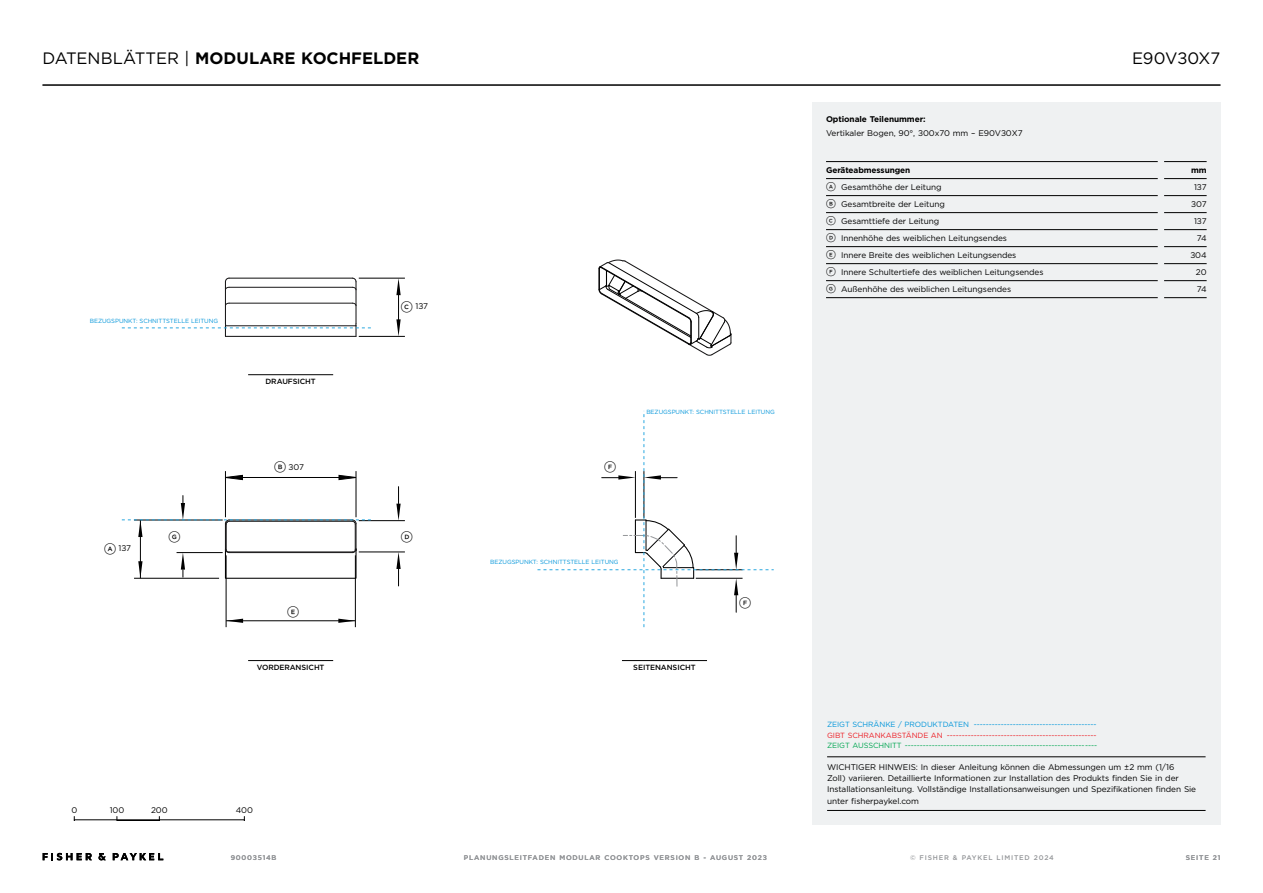
<style>
.page{position:relative;width:1263px;height:893px;background:#fff}
.page>*{position:absolute;margin:0;border:0;box-sizing:border-box;transform-origin:0 0}
.t1{font:700 16.5px "Gotham";color:#000}
.t2{font:16.5px "Gotham";color:#000}
.t3{font:500 12px "Gotham FP Nos";color:#000}
.t4{font:8.25px/11.2px "Gotham";letter-spacing:-.01em;color:#000}
.t5{font:700 8.25px "Gotham";letter-spacing:-.01em;color:#000}
.t6{font:7.5px "Gotham";letter-spacing:-.01em;color:#00a651}
.t7{font:7.5px "Gotham";letter-spacing:-.01em;color:#ed1d24}
.t8{font:7.5px "Gotham";letter-spacing:-.01em;color:#0095da}
.t9{font:500 7.5px "Gotham";letter-spacing:-.01em;color:#000}
.t10{font:500 6.75px "Gotham";letter-spacing:.115em;color:#939598}
.t11{font:6px "Gotham";letter-spacing:-.01em;color:#0095da}
.s1{font-weight:400}
.s2{font-family:"Gotham FP Nos";font-weight:500;font-size:12px}
.s3{font-family:"Gotham FP Nos";font-weight:500;font-size:9.75px}
</style>
<div class="page">
<hr style="left:43px;top:85px;width:1177px;height:1px;background:#000">
<svg style="left:43px;top:853px;width:49px;height:7px"></svg>
<svg style="left:98px;top:853px;width:8px;height:7px"></svg>
<svg style="left:113px;top:853px;width:50px;height:7px"></svg>
<div style="left:812px;top:102px;width:408px;height:723px;background:#eff1f2"></div>
<hr style="left:827px;top:756px;width:378px;height:1px;background:#000">
<hr style="left:827px;top:810px;width:378px;height:1px;background:#000">
<svg style="left:396px;top:279px;width:5px;height:16px"></svg>
<svg style="left:396px;top:319px;width:5px;height:17px"></svg>
<hr style="left:359px;top:336px;width:46px;height:1px;background:#010101">
<hr style="left:359px;top:278px;width:46px;height:1px;background:#010101">
<hr style="left:398px;top:287px;width:1px;height:38px;background:#010101">
<hr style="left:359px;top:552px;width:46px;height:1px;background:#010101">
<hr style="left:359px;top:520px;width:46px;height:1px;background:#010101">
<svg style="left:227px;top:619px;width:16px;height:4px"></svg>
<svg style="left:338px;top:619px;width:17px;height:4px"></svg>
<hr style="left:226px;top:620px;width:129px;height:1px;background:#010101">
<hr style="left:226px;top:555px;width:1px;height:72px;background:#010101">
<hr style="left:355px;top:555px;width:1px;height:72px;background:#010101">
<svg style="left:226px;top:475px;width:17px;height:5px"></svg>
<svg style="left:338px;top:475px;width:18px;height:5px"></svg>
<hr style="left:225px;top:471px;width:1px;height:46px;background:#010101">
<hr style="left:356px;top:471px;width:1px;height:46px;background:#010101">
<hr style="left:225px;top:477px;width:131px;height:1px;background:#010101">
<svg style="left:396px;top:487px;width:5px;height:34px"></svg>
<svg style="left:396px;top:552px;width:5px;height:34px"></svg>
<hr style="left:225px;top:282px;width:1px;height:42px;background:#191819">
<hr style="left:225px;top:336px;width:131px;height:1px;background:#191819">
<hr style="left:229px;top:303px;width:123px;height:1px;background:#191819">
<hr style="left:229px;top:287px;width:123px;height:1px;background:#191819">
<hr style="left:229px;top:278px;width:123px;height:1px;background:#191819">
<hr style="left:355px;top:282px;width:1px;height:42px;background:#191819">
<svg style="left:351px;top:277px;width:6px;height:13px"></svg>
<svg style="left:224px;top:277px;width:6px;height:13px"></svg>
<svg style="left:598px;top:259px;width:134px;height:97px"></svg>
<svg style="left:537px;top:411px;width:237px;height:216px"></svg>
<svg style="left:122px;top:323px;width:251px;height:13px"></svg>
<svg style="left:122px;top:496px;width:251px;height:83px"></svg>
<hr style="left:622px;top:660px;width:85px;height:1px;background:#000">
<hr style="left:248px;top:660px;width:85px;height:1px;background:#000">
<hr style="left:248px;top:374px;width:85px;height:1px;background:#000">
<hr style="left:826px;top:178px;width:332px;height:1px;background:#000">
<hr style="left:1164px;top:178px;width:42px;height:1px;background:#000">
<hr style="left:826px;top:195px;width:332px;height:1px;background:#000">
<hr style="left:1164px;top:195px;width:42px;height:1px;background:#000">
<hr style="left:826px;top:212px;width:332px;height:1px;background:#000">
<hr style="left:1164px;top:212px;width:42px;height:1px;background:#000">
<hr style="left:826px;top:229px;width:332px;height:1px;background:#000">
<hr style="left:826px;top:246px;width:332px;height:1px;background:#000">
<hr style="left:826px;top:263px;width:332px;height:1px;background:#000">
<hr style="left:826px;top:280px;width:332px;height:1px;background:#000">
<hr style="left:826px;top:297px;width:332px;height:1px;background:#000">
<hr style="left:1164px;top:229px;width:42px;height:1px;background:#000">
<hr style="left:1164px;top:246px;width:42px;height:1px;background:#000">
<hr style="left:1164px;top:263px;width:42px;height:1px;background:#000">
<hr style="left:1164px;top:280px;width:42px;height:1px;background:#000">
<hr style="left:1164px;top:297px;width:42px;height:1px;background:#000">
<hr style="left:826px;top:161px;width:332px;height:1px;background:#000">
<hr style="left:1164px;top:161px;width:42px;height:1px;background:#000">
<h1 class="t1" style="left:43px;top:47px;width:378px"><span class="s1">DATENBLÄTTER |</span> MODULARE KOCHFELDER</h1>
<h1 class="t2" style="left:1132px;top:47px;width:90px">E90V30X7</h1>
<p class="t11" style="left:90px;top:317px;width:130px">BEZUGSPUNKT: SCHNITTSTELLE LEITUNG</p>
<p class="t9" style="left:265px;top:376px;width:52px">DRAUFSICHT</p>
<p class="t4" style="left:274px;top:461px;width:31px"><span class="s2">B</span> 307</p>
<h2 class="t3" style="left:401px;top:301px;width:14px">C</h2>
<p class="t4" style="left:415px;top:300px;width:14px">137</p>
<p class="t4" style="left:104px;top:543px;width:29px"><span class="s2">A</span> 137</p>
<h2 class="t3" style="left:168px;top:531px;width:14px">G</h2>
<h2 class="t3" style="left:401px;top:531px;width:14px">D</h2>
<h2 class="t3" style="left:287px;top:607px;width:14px">E</h2>
<h2 class="t3" style="left:604px;top:461px;width:14px">F</h2>
<p class="t11" style="left:646px;top:408px;width:130px">BEZUGSPUNKT: SCHNITTSTELLE LEITUNG</p>
<p class="t11" style="left:490px;top:558px;width:130px">BEZUGSPUNKT: SCHNITTSTELLE LEITUNG</p>
<h2 class="t3" style="left:739px;top:597px;width:14px">F</h2>
<p class="t9" style="left:257px;top:662px;width:69px">VORDERANSICHT</p>
<p class="t9" style="left:633px;top:662px;width:64px">SEITENANSICHT</p>
<p class="t4" style="left:71px;top:805px;width:7px">0</p>
<p class="t4" style="left:110px;top:805px;width:16px">100</p>
<p class="t4" style="left:151px;top:805px;width:18px">200</p>
<p class="t4" style="left:236px;top:805px;width:19px">400</p>
<p class="t5" style="left:826px;top:114px;width:101px">Optionale Teilenummer:</p>
<p class="t4" style="left:826px;top:127px;width:198px">Vertikaler Bogen, 90°, 300x70 mm – E90V30X7</p>
<p class="t5" style="left:826px;top:165px;width:86px">Geräteabmessungen</p>
<p class="t5" style="left:1191px;top:165px;width:17px">mm</p>
<p class="t4" style="left:826px;top:181px;width:117px"><span class="s3">A</span> Gesamthöhe der Leitung</p>
<p class="t4" style="left:1194px;top:182px;width:14px">137</p>
<p class="t4" style="left:826px;top:198px;width:120px"><span class="s3">B</span> Gesamtbreite der Leitung</p>
<p class="t4" style="left:1191px;top:199px;width:17px">307</p>
<p class="t4" style="left:826px;top:215px;width:115px"><span class="s3">C</span> Gesamttiefe der Leitung</p>
<p class="t4" style="left:1194px;top:216px;width:14px">137</p>
<p class="t4" style="left:826px;top:232px;width:182px"><span class="s3">D</span> Innenhöhe des weiblichen Leitungsendes</p>
<p class="t4" style="left:1197px;top:233px;width:11px">74</p>
<p class="t4" style="left:826px;top:249px;width:192px"><span class="s3">E</span> Innere Breite des weiblichen Leitungsendes</p>
<p class="t4" style="left:1190px;top:250px;width:18px">304</p>
<p class="t4" style="left:826px;top:266px;width:219px"><span class="s3">F</span> Innere Schultertiefe des weiblichen Leitungsendes</p>
<p class="t4" style="left:1196px;top:267px;width:12px">20</p>
<p class="t4" style="left:826px;top:283px;width:186px"><span class="s3">G</span> Außenhöhe des weiblichen Leitungsendes</p>
<p class="t4" style="left:1197px;top:284px;width:11px">74</p>
<p class="t8" style="left:827px;top:720px;width:271px">ZEIGT SCHRÄNKE / PRODUKTDATEN -----------------------------------------</p>
<p class="t7" style="left:827px;top:730px;width:271px">GIBT SCHRANKABSTÄNDE AN --------------------------------------------------</p>
<p class="t6" style="left:827px;top:741px;width:271px">ZEIGT AUSSCHNITT ----------------------------------------------------------------</p>
<p class="t4" style="left:827px;top:761px;width:371px">WICHTIGER HINWEIS: In dieser Anleitung können die Abmessungen um ±2 mm (1/16<br>Zoll) variieren. Detaillierte Informationen zur Installation des Produkts finden Sie in der Installationsanleitung. Vollständige Installationsanweisungen und Spezifikationen finden Sie unter fisherpaykel.com</p>
<p class="t10" style="left:231px;top:854px;width:47px">90003514B</p>
<p class="t10" style="left:464px;top:854px;width:116px">PLANUNGSLEITFADEN MODULAR</p>
<p class="t10" style="left:604px;top:854px;width:42px">COOKTOPS</p>
<p class="t10" style="left:654px;top:854px;width:115px">VERSION B - AUGUST 2023</p>
<p class="t10" style="left:910px;top:854px;width:145px">© FISHER &amp; PAYKEL LIMITED 2024</p>
<p class="t10" style="left:1186px;top:854px;width:36px">SEITE 21</p>
</div>
